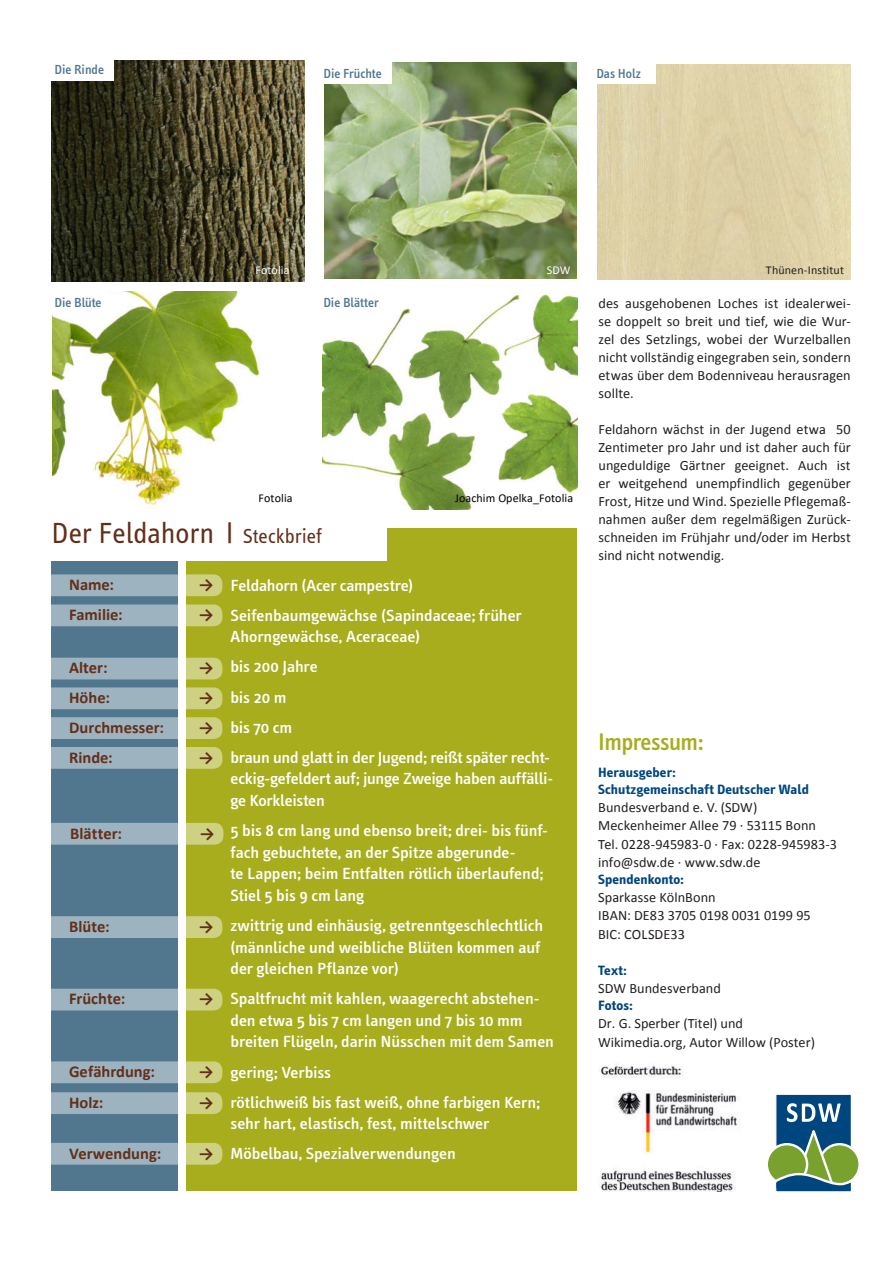
<style>
.page{position:relative;width:893px;height:1263px;background:#fff}
.page>*{position:absolute;margin:0;border:0;box-sizing:border-box;transform-origin:0 0}
.t1{font:30px "Info Text";color:#632f18}
.t2{font:500 24.75px "Info Text";letter-spacing:-.02em;color:#a7ad1d}
.t3{font:500 16.5px/21.6px "Info Text";letter-spacing:-.005em;color:#fff;scale:1.09 1}
.t4{font:700 16.5px "Calibri";color:#632f18}
.t5{font:14.25px/18px "Calibri";letter-spacing:.005em;color:#231f20}
.t6{font:700 13.8px/17.5px "Info Text";letter-spacing:.005em;color:#00467e;scale:1.09 1}
.t7{font:500 13.5px "Info Text";color:#50778e}
.t8{font:12px "Calibri";letter-spacing:.01em;color:#000}
.t9{font:12px "Calibri";letter-spacing:.01em;color:#231f20}
.t10{font:12px "Calibri";letter-spacing:.01em;color:#fff}
.s1{font-size:21px}
</style>
<div class="page">
<svg style="left:767px;top:1144px;width:40px;height:40px"></svg>
<div style="left:766px;top:1143px;width:42px;height:43px;border:2px solid #fff;border-radius:50%"></div>
<svg style="left:775px;top:1094px;width:84px;height:98px"></svg>
<div style="left:186px;top:528px;width:391px;height:663px;background:#a7ad1d"></div>
<div style="left:51px;top:538px;width:126px;height:653px;background:#50778e"></div>
<div style="left:51px;top:521px;width:336px;height:40px;background:#fff"></div>
<svg style="left:23px;top:574px;width:199px;height:22px;fill:#9eb3c0"></svg>
<svg style="left:23px;top:604px;width:199px;height:22px;fill:#9eb3c0"></svg>
<svg style="left:23px;top:658px;width:199px;height:21px;fill:#9eb3c0"></svg>
<svg style="left:23px;top:687px;width:199px;height:22px;fill:#9eb3c0"></svg>
<svg style="left:23px;top:717px;width:199px;height:22px;fill:#9eb3c0"></svg>
<svg style="left:23px;top:747px;width:199px;height:22px;fill:#9eb3c0"></svg>
<svg style="left:23px;top:916px;width:199px;height:22px;fill:#9eb3c0"></svg>
<svg style="left:24px;top:823px;width:199px;height:22px;fill:#9eb3c0"></svg>
<svg style="left:23px;top:989px;width:199px;height:21px;fill:#9eb3c0"></svg>
<svg style="left:23px;top:1061px;width:199px;height:22px;fill:#9eb3c0"></svg>
<svg style="left:23px;top:1092px;width:199px;height:22px;fill:#9eb3c0"></svg>
<svg style="left:23px;top:1143px;width:199px;height:22px;fill:#9eb3c0"></svg>
<img style="left:597px;top:64px;width:253px;height:216px">
<div style="left:596px;top:62px;width:60px;height:22px;background:#fff"></div>
<img style="left:51px;top:60px;width:253px;height:221px">
<div style="left:50px;top:60px;width:64px;height:21px;background:#fff"></div>
<img style="left:325px;top:63px;width:251px;height:216px">
<div style="left:324px;top:63px;width:68px;height:21px;background:#fff"></div>
<img style="left:322px;top:293px;width:256px;height:216px">
<div style="left:323px;top:291px;width:64px;height:21px;background:#fff"></div>
<img style="left:53px;top:292px;width:207px;height:215px">
<div style="left:50px;top:291px;width:55px;height:22px;background:#fff"></div>
<img style="left:600px;top:1065px;width:137px;height:127px">
<p class="t7" style="left:54px;top:63px;width:51px">Die Rinde</p>
<p class="t7" style="left:324px;top:67px;width:60px">Die Früchte</p>
<p class="t7" style="left:596px;top:67px;width:46px">Das Holz</p>
<p class="t10" style="left:255px;top:262px;width:36px">Fotolia</p>
<p class="t10" style="left:547px;top:264px;width:25px">SDW</p>
<p class="t9" style="left:766px;top:264px;width:80px">Thünen-Institut</p>
<p class="t7" style="left:54px;top:296px;width:49px">Die Blüte</p>
<p class="t7" style="left:323px;top:295px;width:57px">Die Blätter</p>
<p class="t8" style="left:259px;top:490px;width:36px">Fotolia</p>
<p class="t8" style="left:455px;top:490px;width:120px">Joachim Opelka_Fotolia</p>
<h1 class="t1" style="left:51px;top:515px;width:273px">Der Feldahorn <sup>|</sup> <span class="s1">Steckbrief</span></h1>
<p class="t4" style="left:69px;top:574px;width:47px">Name:</p>
<p class="t4" style="left:199px;top:574px;width:16px">→</p>
<p class="t4" style="left:69px;top:604px;width:55px">Familie:</p>
<p class="t4" style="left:199px;top:604px;width:16px">→</p>
<p class="t3" style="left:230px;top:570px;width:269px;line-height:30.2px">Feldahorn (Acer campestre)<br>Seifenbaumgewächse (Sapindaceae; früher</p>
<p class="t3" style="left:230px;top:622px;width:295px;line-height:30.2px">Ahorngewächse, Aceraceae)<br>bis 200 Jahre<br>bis 20 m<br>bis 70 cm<br>braun und glatt in der Jugend; reißt später recht-</p>
<p class="t3" style="left:230px;top:768px;width:298px">eckig-gefeldert auf; junge Zweige haben auffälli&shy;ge Korkleisten</p>
<p class="t3" style="left:230px;top:820px;width:293px">5 bis 8 cm lang und ebenso breit; drei- bis fünf&shy;fach gebuchtete, an der Spitze abgerunde-<br>te Lappen; beim Entfalten rötlich überlaufend; Stiel 5 bis 9 cm lang</p>
<p class="t3" style="left:230px;top:915px;width:288px">zwittrig und einhäusig, getrenntgeschlechtlich (männliche und weibliche Blüten kommen auf der gleichen Pflanze vor)</p>
<p class="t3" style="left:230px;top:988px;width:298px">Spaltfrucht mit kahlen, waagerecht abstehen&shy;den etwa 5 bis 7 cm langen und 7 bis 10 mm breiten Flügeln, darin Nüsschen mit dem Samen</p>
<p class="t3" style="left:230px;top:1057px;width:285px;line-height:30.2px">gering; Verbiss<br>rötlichweiß bis fast weiß, ohne farbigen Kern;</p>
<p class="t3" style="left:230px;top:1109px;width:239px;line-height:30.2px">sehr hart, elastisch, fest, mittelschwer<br>Möbelbau, Spezialverwendungen</p>
<p class="t4" style="left:69px;top:657px;width:40px">Alter:</p>
<p class="t4" style="left:199px;top:657px;width:16px">→</p>
<p class="t4" style="left:69px;top:687px;width:42px">Höhe:</p>
<p class="t4" style="left:199px;top:687px;width:16px">→</p>
<p class="t4" style="left:69px;top:717px;width:97px">Durchmesser:</p>
<p class="t4" style="left:199px;top:717px;width:16px">→</p>
<p class="t4" style="left:69px;top:747px;width:45px">Rinde:</p>
<p class="t4" style="left:199px;top:747px;width:16px">→</p>
<p class="t4" style="left:70px;top:822px;width:53px">Blätter:</p>
<p class="t4" style="left:200px;top:822px;width:16px">→</p>
<p class="t4" style="left:69px;top:916px;width:42px">Blüte:</p>
<p class="t4" style="left:199px;top:916px;width:16px">→</p>
<p class="t4" style="left:69px;top:988px;width:58px">Früchte:</p>
<p class="t4" style="left:199px;top:988px;width:16px">→</p>
<p class="t4" style="left:69px;top:1061px;width:88px">Gefährdung:</p>
<p class="t4" style="left:199px;top:1061px;width:16px">→</p>
<p class="t4" style="left:69px;top:1092px;width:36px">Holz:</p>
<p class="t4" style="left:199px;top:1092px;width:16px">→</p>
<p class="t4" style="left:69px;top:1142px;width:94px">Verwendung:</p>
<p class="t4" style="left:199px;top:1142px;width:16px">→</p>
<p class="t5" style="left:598px;top:295px;width:254px;text-align:justify">des ausgehobenen Loches ist idealerwei&shy;se doppelt so breit und tief, wie die Wur&shy;zel des Setzlings, wobei der Wurzelballen nicht vollständig eingegraben sein, sondern etwas über dem Bodenniveau herausragen sollte.</p>
<p class="t5" style="left:598px;top:421px;width:254px;text-align:justify">Feldahorn wächst in der Jugend etwa 50<br>Zentimeter pro Jahr und ist daher auch für ungeduldige Gärtner geeignet. Auch ist er weitgehend unempfindlich gegenüber Frost, Hitze und Wind. Spezielle Pflegemaß&shy;nahmen außer dem regelmäßigen Zurück&shy;schneiden im Frühjahr und/oder im Herbst sind nicht notwendig.</p>
<h2 class="t2" style="left:598px;top:729px;width:106px">Impressum:</h2>
<p class="t6" style="left:598px;top:765px;width:195px">Herausgeber:<br>Schutzgemeinschaft Deutscher Wald</p>
<p class="t5" style="left:598px;top:799px;width:241px">Bundesverband e. V. (SDW)<br>Meckenheimer Allee 79 · 53115 Bonn<br>Tel. 0228-945983-0 · Fax: 0228-945983-3 info@sdw.de · www.sdw.de</p>
<p class="t6" style="left:598px;top:872px;width:80px">Spendenkonto:</p>
<p class="t5" style="left:598px;top:889px;width:214px">Sparkasse KölnBonn<br>IBAN: DE83 3705 0198 0031 0199 95<br>BIC: COLSDE33</p>
<p class="t6" style="left:598px;top:962px;width:28px">Text:</p>
<p class="t5" style="left:598px;top:979px;width:124px">SDW Bundesverband</p>
<p class="t6" style="left:598px;top:998px;width:33px">Fotos:</p>
<p class="t5" style="left:598px;top:1015px;width:218px">Dr. G. Sperber (Titel) und<br>Wikimedia.org, Autor Willow (Poster)</p>
</div>
